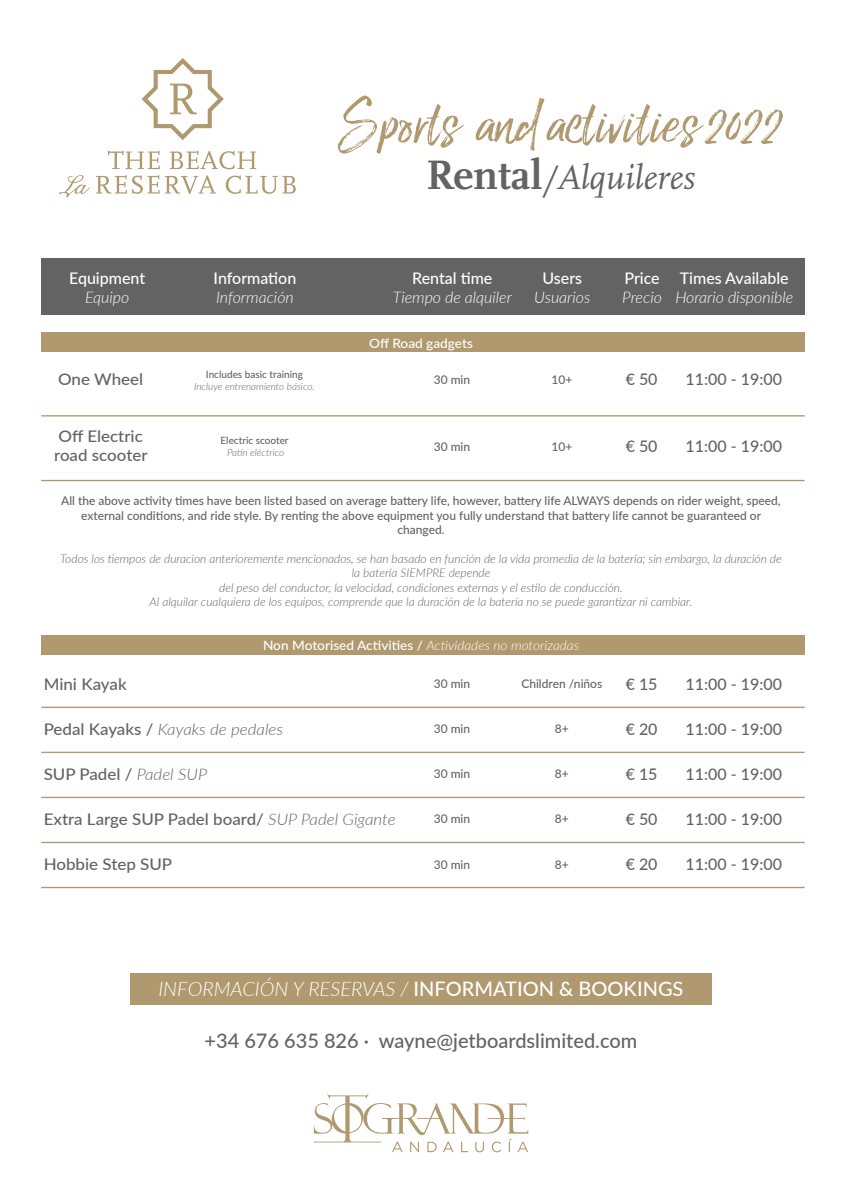
<style>
.page{position:relative;width:842px;height:1191px;background:#fff}
.page>*{position:absolute;margin:0;border:0;box-sizing:border-box;transform-origin:0 0}
.t1{font:67.2px "Lucky Fellas";color:#b0996e}
.t2{font:italic 35.6px "Scala";color:#646363}
.t3{font:italic 300 20px "Lato";color:#fff}
.t4{font:500 20px "Lato";color:#646363}
.t5{font:500 16px/19.2px "Lato";color:#646363;scale:1.06 1}
.t6{font:500 16px "Lato";color:#646363}
.t7{font:italic 300 16px "Lato";color:#fff}
.t8{font:500 16px "Lato";color:#fff}
.t9{font:italic 300 16px "Lato";color:#646363;scale:1.06 1}
.t10{font:italic 300 12.8px "Lato";color:#fff;scale:1.06 1}
.t11{font:500 12.8px "Lato";color:#fff;scale:1.06 1}
.t12{font:italic 300 12px/14.4px "Lato";color:#646363;text-align:center}
.t13{font:500 12px/14.4px "Lato";color:#646363;text-align:center}
.t14{font:italic 300 10px "Lato";color:#646363}
.t15{font:500 10px "Lato";color:#646363}
.s1{font-weight:700;font-style:normal;font-size:43px}
.s2{font-weight:500;font-style:normal}
.s3{font-weight:300;font-style:italic}
</style>
<div class="page">
<svg style="left:59px;top:58px;width:237px;height:140px"></svg>
<div style="left:42px;top:258px;width:763px;height:56px;background:#646363"></div>
<hr style="left:41px;top:415px;width:764px;height:1px;background:#b0996e">
<hr style="left:41px;top:480px;width:764px;height:1px;background:#b0996e">
<div style="left:41px;top:333px;width:764px;height:19px;background:#b0996e"></div>
<hr style="left:41px;top:706px;width:764px;height:2px;background:#b0996e">
<hr style="left:41px;top:751px;width:764px;height:2px;background:#b0996e">
<hr style="left:41px;top:796px;width:764px;height:2px;background:#b0996e">
<hr style="left:41px;top:841px;width:764px;height:2px;background:#b0996e">
<hr style="left:41px;top:886px;width:764px;height:2px;background:#b0996e">
<div style="left:41px;top:635px;width:764px;height:19px;background:#b0996e"></div>
<div style="left:130px;top:973px;width:581px;height:31px;background:#b0996e"></div>
<svg style="left:314px;top:1093px;width:214px;height:59px"></svg>
<h1 class="t1" style="left:338px;top:87px;width:446px">Sports and activities 2022</h1>
<h3 class="t8" style="left:69px;top:266px;width:78px">Equipment</h3>
<h3 class="t7" style="left:85px;top:286px;width:46px">Equipo</h3>
<h3 class="t8" style="left:214px;top:266px;width:84px">Information</h3>
<h3 class="t7" style="left:216px;top:286px;width:79px">Información</h3>
<h2 class="t2" style="left:426px;top:159px;width:270px"><span class="s1">Rental</span>/Alquileres</h2>
<h3 class="t8" style="left:412px;top:266px;width:82px">Rental time</h3>
<h3 class="t7" style="left:393px;top:286px;width:121px">Tiempo de alquiler</h3>
<p class="t11" style="left:369px;top:334px;width:99px">Off Road gadgets</p>
<h3 class="t8" style="left:542px;top:266px;width:41px">Users</h3>
<h3 class="t7" style="left:534px;top:286px;width:58px">Usuarios</h3>
<h3 class="t8" style="left:624px;top:266px;width:37px">Price</h3>
<h3 class="t7" style="left:622px;top:286px;width:41px">Precio</h3>
<h3 class="t8" style="left:680px;top:266px;width:110px">Times Available</h3>
<h3 class="t7" style="left:675px;top:286px;width:119px">Horario disponible</h3>
<p class="t15" style="left:206px;top:367px;width:99px">Includes basic training</p>
<p class="t14" style="left:194px;top:379px;width:122px">Incluye entrenamiento básico.</p>
<h3 class="t5" style="left:58px;top:369px;width:82px">One Wheel</h3>
<p class="t13" style="left:434px;top:372px;width:38px">30 min</p>
<p class="t13" style="left:551px;top:372px;width:22px">10+</p>
<h3 class="t6" style="left:626px;top:368px;width:33px">€ 50</h3>
<h3 class="t6" style="left:686px;top:368px;width:98px">11:00 - 19:00</h3>
<h3 class="t5" style="left:54px;top:426px;width:90px">Off Electric road scooter</h3>
<h3 class="t6" style="left:626px;top:434px;width:33px">€ 50</h3>
<p class="t15" style="left:221px;top:433px;width:70px">Electric scooter</p>
<p class="t14" style="left:227px;top:445px;width:59px">Patín eléctrico</p>
<p class="t13" style="left:434px;top:438px;width:38px">30 min</p>
<p class="t13" style="left:551px;top:438px;width:22px">10+</p>
<h3 class="t6" style="left:686px;top:434px;width:98px">11:00 - 19:00</h3>
<p class="t13" style="left:61px;top:493px;width:721px">All the above activity times have been listed based on average battery life, however, battery life ALWAYS depends on rider weight, speed, external conditions, and ride style. By renting the above equipment you fully understand that battery life cannot be guaranteed or changed.</p>
<p class="t12" style="left:60px;top:551px;width:723px">Todos los tiempos de duracion anterioremente mencionados, se han basado en función de la vida promedia de la batería; sin embargo, la duración de la batería SIEMPRE depende<br>del peso del conductor, la velocidad, condiciones externas y el estilo de conducción.<br>Al alquilar cualquiera de los equipos, comprende que la duración de la batería no se puede garantizar ni cambiar.</p>
<p class="t10" style="left:263px;top:636px;width:300px"><span class="s2">Non Motorised Activities /</span> Actividades no motorizadas</p>
<h3 class="t5" style="left:44px;top:673px;width:80px">Mini Kayak</h3>
<p class="t13" style="left:434px;top:676px;width:38px">30 min</p>
<p class="t13" style="left:521px;top:676px;width:82px">Children /niños</p>
<h3 class="t6" style="left:626px;top:672px;width:33px">€ 15</h3>
<h3 class="t6" style="left:686px;top:672px;width:98px">11:00 - 19:00</h3>
<h3 class="t9" style="left:44px;top:717px;width:227px"><span class="s2">Pedal Kayaks /</span> Kayaks de pedales</h3>
<p class="t13" style="left:434px;top:721px;width:38px">30 min</p>
<p class="t13" style="left:555px;top:721px;width:15px">8+</p>
<h3 class="t6" style="left:626px;top:717px;width:33px">€ 20</h3>
<h3 class="t6" style="left:686px;top:717px;width:98px">11:00 - 19:00</h3>
<h3 class="t5" style="left:44px;top:763px;width:156px">SUP Padel / <span class="s3">Padel SUP</span></h3>
<p class="t13" style="left:434px;top:766px;width:38px">30 min</p>
<p class="t13" style="left:555px;top:766px;width:15px">8+</p>
<h3 class="t6" style="left:626px;top:762px;width:33px">€ 15</h3>
<h3 class="t6" style="left:686px;top:762px;width:98px">11:00 - 19:00</h3>
<h3 class="t5" style="left:44px;top:808px;width:334px">Extra Large SUP Padel board/ <span class="s3">SUP Padel Gigante</span></h3>
<p class="t13" style="left:434px;top:811px;width:38px">30 min</p>
<p class="t13" style="left:555px;top:811px;width:15px">8+</p>
<h3 class="t6" style="left:626px;top:807px;width:33px">€ 50</h3>
<h3 class="t6" style="left:686px;top:807px;width:98px">11:00 - 19:00</h3>
<h3 class="t5" style="left:44px;top:853px;width:123px">Hobbie Step SUP</h3>
<p class="t13" style="left:434px;top:856px;width:38px">30 min</p>
<p class="t13" style="left:555px;top:856px;width:15px">8+</p>
<h3 class="t6" style="left:626px;top:852px;width:33px">€ 20</h3>
<h3 class="t6" style="left:686px;top:852px;width:98px">11:00 - 19:00</h3>
<h3 class="t3" style="left:158px;top:974px;width:527px">INFORMACIÓN Y RESERVAS / <span class="s2">INFORMATION &amp; BOOKINGS</span></h3>
<h3 class="t4" style="left:204px;top:1026px;width:434px">+34 676 635 826 · wayne@jetboardslimited.com</h3>
</div>
